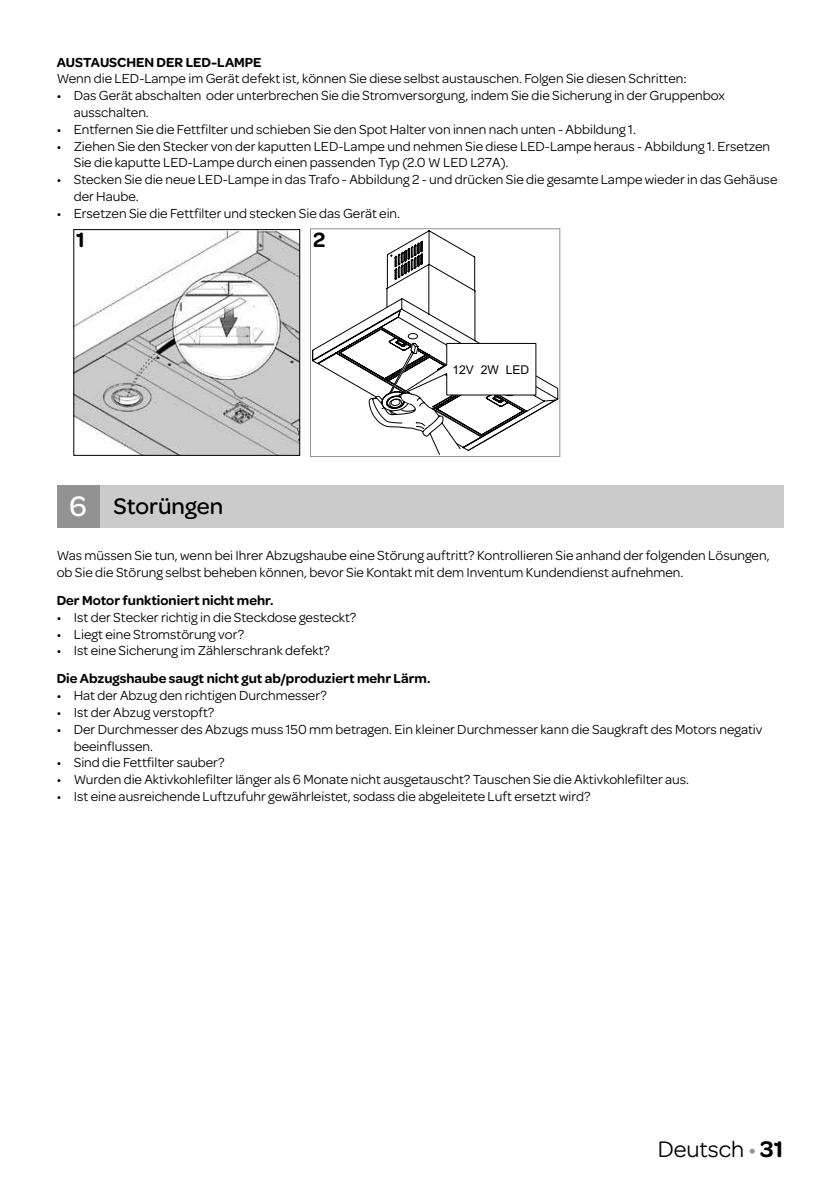
<style>
.page{position:relative;width:840px;height:1191px;background:#fff}
.page>*{position:absolute;margin:0;border:0;box-sizing:border-box;transform-origin:0 0}
.t1{font:500 24px "Omnes";color:#000}
.t2{font:24px "Omnes";color:#000}
.t3{font:600 22px "Omnes";color:#000}
.t4{font:14px/16.8px "Omnes";color:#000}
.t5{font:600 14px "Omnes";color:#000}
.t6{font:12px "Arial";letter-spacing:.005em;color:#010202}
.s1{font-size:30px;color:#fff}
.s2{color:#929292}
.s3{font-weight:600}
</style>
<div class="page">
<div style="left:85px;top:485px;width:697px;height:42px;background:#cbcbcb"></div>
<div style="left:57px;top:485px;width:42px;height:42px;background:#929292"></div>
<img style="left:75px;top:231px;width:223px;height:223px">
<div style="left:73px;top:229px;width:227px;height:227px;border:1px solid #000"></div>
<svg style="left:312px;top:230px;width:246px;height:225px"></svg>
<div style="left:310px;top:228px;width:250px;height:229px;border:1px solid #929292"></div>
<p class="t5" style="left:57px;top:52px;width:206px">AUSTAUSCHEN DER LED-LAMPE</p>
<p class="t4" style="left:57px;top:69px;width:631px">Wenn die LED-Lampe im Gerät defekt ist, können Sie diese selbst austauschen. Folgen Sie diesen Schritten:</p>
<p class="t4" style="left:74px;top:86px;width:652px;text-indent:-17px">• Das Gerät abschalten oder unterbrechen Sie die Stromversorgung, indem Sie die Sicherung in der Gruppenbox ausschalten.</p>
<p class="t4" style="left:57px;top:120px;width:580px">• Entfernen Sie die Fettfilter und schieben Sie den Spot Halter von innen nach unten - Abbildung 1.</p>
<p class="t4" style="left:74px;top:137px;width:697px;text-indent:-17px">• Ziehen Sie den Stecker von der kaputten LED-Lampe und nehmen Sie diese LED-Lampe heraus - Abbildung 1. Ersetzen<br>Sie die kaputte LED-Lampe durch einen passenden Typ (2.0 W LED L27A).</p>
<p class="t4" style="left:74px;top:170px;width:704px;text-indent:-17px">• Stecken Sie die neue LED-Lampe in das Trafo - Abbildung 2 - und drücken Sie die gesamte Lampe wieder in das Gehäuse der Haube.</p>
<p class="t4" style="left:57px;top:204px;width:345px">• Ersetzen Sie die Fettfilter und stecken Sie das Gerät ein.</p>
<h2 class="t3" style="left:76px;top:224px;width:10px">1</h2>
<h2 class="t3" style="left:313px;top:224px;width:14px">2</h2>
<p class="t6" style="left:452px;top:361px;width:78px">12V 2W LED</p>
<h1 class="t1" style="left:69px;top:490px;width:155px"><span class="s1">6</span> Storüngen</h1>
<p class="t4" style="left:57px;top:546px;width:714px">Was müssen Sie tun, wenn bei Ihrer Abzugshaube eine Störung auftritt? Kontrollieren Sie anhand der folgenden Lösungen, ob Sie die Störung selbst beheben können, bevor Sie Kontakt mit dem Inventum Kundendienst aufnehmen.</p>
<p class="t5" style="left:57px;top:590px;width:218px">Der Motor funktioniert nicht mehr.</p>
<p class="t4" style="left:57px;top:608px;width:301px">• Ist der Stecker richtig in die Steckdose gesteckt?</p>
<p class="t4" style="left:57px;top:624px;width:189px">• Liegt eine Stromstörung vor?</p>
<p class="t4" style="left:57px;top:641px;width:274px">• Ist eine Sicherung im Zählerschrank defekt?</p>
<p class="t5" style="left:57px;top:669px;width:375px">Die Abzugshaube saugt nicht gut ab/produziert mehr Lärm.</p>
<p class="t4" style="left:57px;top:686px;width:271px">• Hat der Abzug den richtigen Durchmesser?</p>
<p class="t4" style="left:57px;top:703px;width:159px">• Ist der Abzug verstopft?</p>
<p class="t4" style="left:74px;top:720px;width:689px;text-indent:-17px">• Der Durchmesser des Abzugs muss 150 mm betragen. Ein kleiner Durchmesser kann die Saugkraft des Motors negativ beeinflussen.</p>
<p class="t4" style="left:57px;top:753px;width:169px">• Sind die Fettfilter sauber?</p>
<p class="t4" style="left:57px;top:770px;width:633px">• Wurden die Aktivkohlefilter länger als 6 Monate nicht ausgetauscht? Tauschen Sie die Aktivkohlefilter aus.</p>
<p class="t4" style="left:57px;top:787px;width:535px">• Ist eine ausreichende Luftzufuhr gewährleistet, sodass die abgeleitete Luft ersetzt wird?</p>
<h1 class="t2" style="left:657px;top:1132px;width:127px">Deutsch <span class="s2">•</span> <span class="s3">31</span></h1>
</div>
